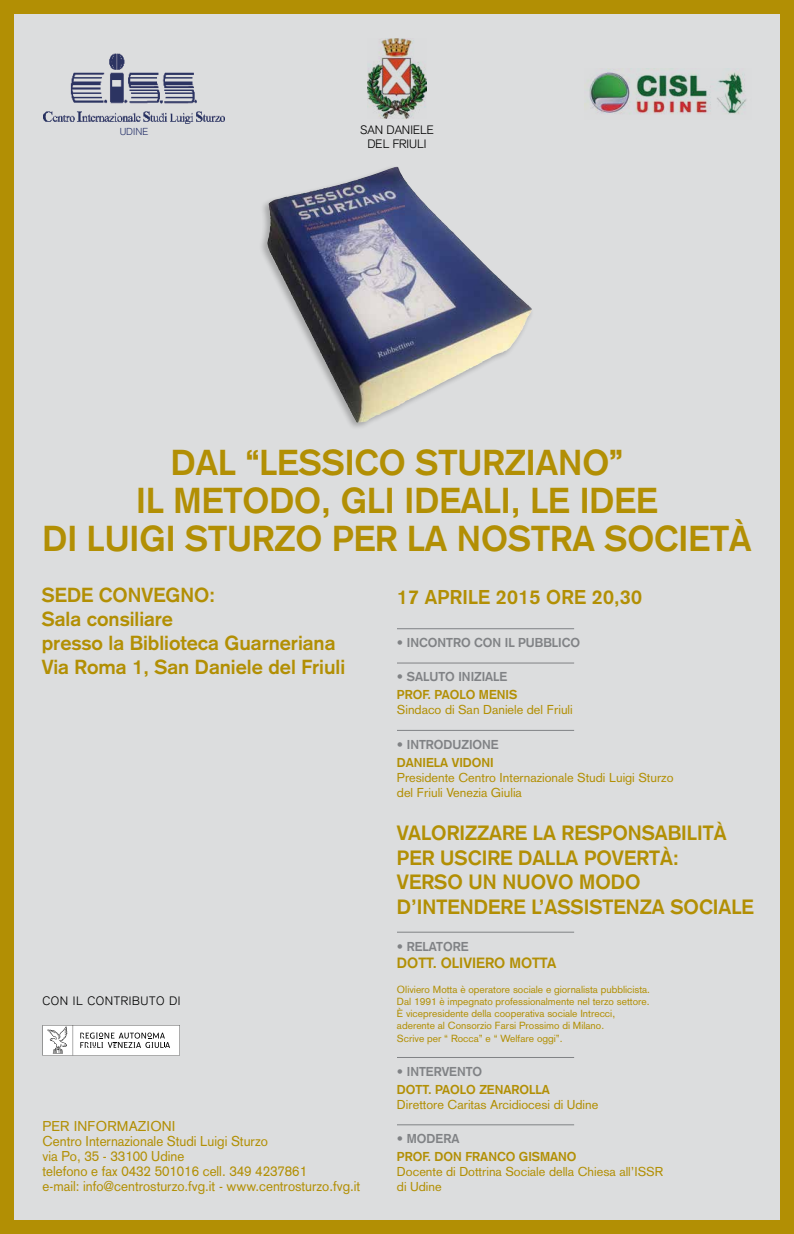
<style>
.page{position:relative;width:794px;height:1234px;background:#fff}
.page>*{position:absolute;margin:0;border:0;box-sizing:border-box;transform-origin:0 0}
.t1{font:700 35.4px/38px "Akzidenz Grotesk";color:#b28f04;text-align:center}
.t2{font:700 20.3px/24.4px "Akzidenz Grotesk";color:#b28f04}
.t3{font:700 20px/24px "Akzidenz Grotesk";color:#b28f04}
.t4{font:700 19.7px "Akzidenz Grotesk";letter-spacing:.01em;color:#b28f04}
.t5{font:700 14.6px "Akzidenz Grotesk";color:#b28f04}
.t6{font:14px/15px "Akzidenz Grotesk";color:#b28f04}
.t7{font:12.7px/15.2px "Akzidenz Grotesk";color:#b28f04}
.t8{font:700 12.7px "Akzidenz Grotesk";color:#808285}
.t9{font:700 12.7px "Akzidenz Grotesk";color:#b28f04}
.t10{font:300 12px/14.4px "Akzidenz Grotesk";color:#000;text-align:center}
.t11{font:300 12px "Akzidenz Grotesk";letter-spacing:.05em;color:#000}
.t12{font:10.2px/12.2px "Akzidenz Grotesk";color:#b28f04}
.t13{font:300 10px "Akzidenz Grotesk";color:#2b366d}
</style>
<div class="page">
<div style="left:0;top:0;width:794px;height:1233px;background:#b28f04"></div>
<div style="left:14px;top:14px;width:766px;height:1205px;background:#dcddde"></div>
<div style="left:259px;top:164px;width:275px;height:266px;background:#000;opacity:.25"></div>
<img style="left:267px;top:167px;width:130px;height:139px">
<img style="left:584px;top:68px;width:163px;height:46px">
<img style="left:367px;top:38px;width:59px;height:80px">
<img style="left:70px;top:54px;width:127px;height:50px">
<img style="left:44px;top:111px;width:181px;height:13px">
<svg style="left:43px;top:1025px;width:137px;height:30px;background:#e1e1e1"></svg>
<hr style="left:397px;top:628px;width:177px;height:1px;background:#808285">
<hr style="left:397px;top:662px;width:177px;height:1px;background:#808285">
<hr style="left:397px;top:730px;width:177px;height:1px;background:#808285">
<hr style="left:397px;top:931px;width:177px;height:1px;background:#808285">
<hr style="left:397px;top:1056px;width:177px;height:1px;background:#808285">
<hr style="left:397px;top:1124px;width:177px;height:1px;background:#808285">
<p class="t13" style="left:120px;top:125px;width:30px">UDINE</p>
<p class="t10" style="left:360px;top:122px;width:75px">SAN DANIELE<br>DEL FRIULI</p>
<h1 class="t1" style="left:43px;top:443px;width:710px">DAL “LESSICO STURZIANO”<br>IL METODO, GLI IDEALI, LE IDEE<br>DI LUIGI STURZO PER LA NOSTRA SOCIETÀ</h1>
<h3 class="t3" style="left:42px;top:582px;width:305px">SEDE CONVEGNO:<br>Sala consiliare<br>presso la Biblioteca Guarneriana<br>Via Roma 1, San Daniele del Friuli</h3>
<h3 class="t4" style="left:397px;top:585px;width:246px">17 APRILE 2015 ORE 20,30</h3>
<p class="t8" style="left:397px;top:635px;width:185px">• INCONTRO CON IL PUBBLICO</p>
<p class="t8" style="left:397px;top:669px;width:112px">• SALUTO INIZIALE</p>
<p class="t9" style="left:397px;top:687px;width:122px">PROF. PAOLO MENIS</p>
<p class="t7" style="left:397px;top:702px;width:177px">Sindaco di San Daniele del Friuli</p>
<p class="t8" style="left:397px;top:736px;width:103px">• INTRODUZIONE</p>
<p class="t9" style="left:397px;top:754px;width:98px">DANIELA VIDONI</p>
<p class="t7" style="left:397px;top:769px;width:278px">Presidente Centro Internazionale Studi Luigi Sturzo del Friuli Venezia Giulia</p>
<h2 class="t2" style="left:397px;top:820px;width:358px">VALORIZZARE LA RESPONSABILITÀ<br>PER USCIRE DALLA POVERTÀ:<br>VERSO UN NUOVO MODO<br>D’INTENDERE L’ASSISTENZA SOCIALE</h2>
<p class="t8" style="left:397px;top:938px;width:73px">• RELATORE</p>
<h3 class="t5" style="left:397px;top:954px;width:161px">DOTT. OLIVIERO MOTTA</h3>
<p class="t12" style="left:397px;top:982px;width:255px">Oliviero Motta è operatore sociale e giornalista pubblicista.<br>Dal 1991 è impegnato professionalmente nel terzo settore.<br>È vicepresidente della cooperativa sociale Intrecci, aderente al Consorzio Farsi Prossimo di Milano.<br>Scrive per “ Rocca” e “ Welfare oggi”.</p>
<p class="t8" style="left:397px;top:1063px;width:87px">• INTERVENTO</p>
<p class="t9" style="left:397px;top:1081px;width:154px">DOTT. PAOLO ZENAROLLA</p>
<p class="t7" style="left:397px;top:1096px;width:203px">Direttore Caritas Arcidiocesi di Udine</p>
<p class="t8" style="left:397px;top:1130px;width:64px">• MODERA</p>
<p class="t9" style="left:397px;top:1148px;width:181px">PROF. DON FRANCO GISMANO</p>
<p class="t7" style="left:397px;top:1163px;width:268px">Docente di Dottrina Sociale della Chiesa all’ISSR di Udine</p>
<p class="t11" style="left:43px;top:993px;width:140px">CON IL CONTRIBUTO DI</p>
<h3 class="t6" style="left:43px;top:1118px;width:319px">PER INFORMAZIONI<br>Centro Internazionale Studi Luigi Sturzo<br>via Po, 35 - 33100 Udine<br>telefono e fax 0432 501016 cell. 349 4237861<br>e-mail: info@centrosturzo.fvg.it - www.centrosturzo.fvg.it</h3>
</div>
